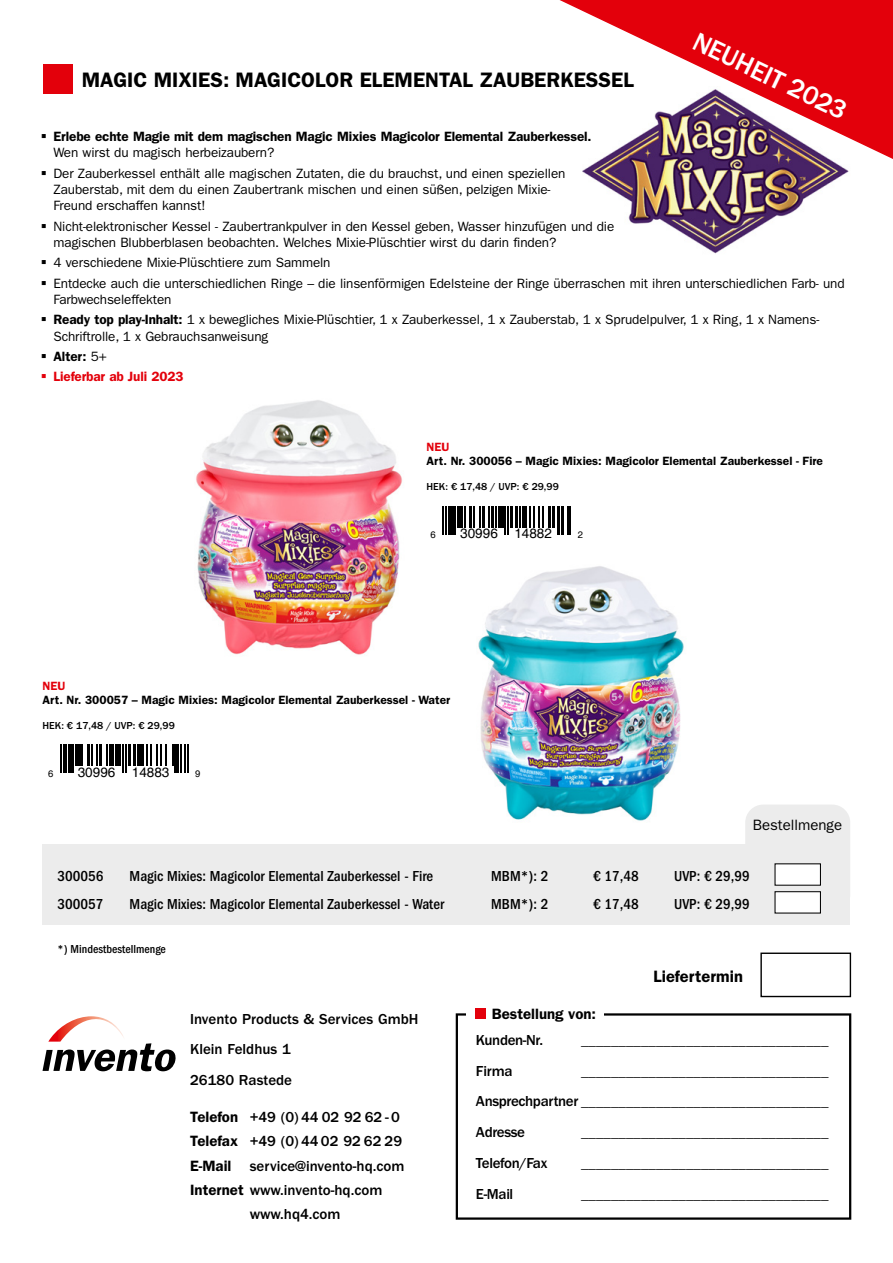
<style>
.page{position:relative;width:893px;height:1263px;background:#fff}
.page>*{position:absolute;margin:0;border:0;box-sizing:border-box;transform-origin:0 0}
.t1{font:500 27px "ITC Franklin Gothic Std";color:#fff}
.t2{font:600 21px "ITC Franklin Gothic Std";color:#000}
.t3{font:600 16.5px "ITC Franklin Gothic Std";color:#000}
.t4{font:500 15px/30.8px "ITC Franklin Gothic Std";color:#000;text-align:justify}
.t5{font:500 condensed 15px "ITC Franklin Gothic Std";color:#000}
.t6{font:500 15px "ITC Franklin Gothic Std";letter-spacing:-.025em;color:#000}
.t7{font:600 15px "ITC Franklin Gothic Std";color:#000}
.t8{font:15px "ITC Franklin Gothic Std";color:#000}
.t9{font:13.5px/20.4px "ITC Franklin Gothic Std";letter-spacing:-.01em;color:#000}
.t10{font:600 13.5px "ITC Franklin Gothic Std";letter-spacing:-.01em;color:#000}
.t11{font:13.5px "Helvetica";color:#000}
.t12{font:600 12px "ITC Franklin Gothic Std";color:#000}
.t13{font:500 condensed 12px "ITC Franklin Gothic Std";color:#000}
.t14{font:600 12px "ITC Franklin Gothic Std";color:#e3000b}
.t15{font:500 10.5px "ITC Franklin Gothic Std";color:#000}
.t16{font:9.45px "Helvetica";color:#000}
.s1{font-weight:600}
.s2{font-weight:600;color:#e3000b}
</style>
<div class="page">
<img style="left:196px;top:400px;width:206px;height:255px">
<img style="left:478px;top:566px;width:206px;height:255px">
<img style="left:628px;top:210px;width:168px;height:44px">
<div style="left:43px;top:64px;width:30px;height:30px;background:#e3000b"></div>
<svg style="left:560px;top:0;width:333px;height:210px"></svg>
<svg style="left:60px;top:744px;width:7px;height:29px"></svg>
<div style="left:68px;top:744px;width:6px;height:29px;background:#000"></div>
<div style="left:75px;top:744px;width:5px;height:22px;background:#000"></div>
<svg style="left:82px;top:744px;width:1px;height:22px"></svg>
<hr style="left:87px;top:744px;width:3px;height:22px;background:#000">
<hr style="left:91px;top:744px;width:2px;height:22px;background:#000">
<svg style="left:97px;top:744px;width:1px;height:22px"></svg>
<hr style="left:99px;top:744px;width:3px;height:22px;background:#000">
<svg style="left:106px;top:744px;width:1px;height:22px"></svg>
<hr style="left:109px;top:744px;width:2px;height:22px;background:#000">
<svg style="left:113px;top:744px;width:1px;height:22px"></svg>
<div style="left:116px;top:744px;width:5px;height:22px;background:#000"></div>
<hr style="left:122px;top:744px;width:2px;height:29px;background:#000">
<svg style="left:125px;top:744px;width:1px;height:29px"></svg>
<hr style="left:128px;top:744px;width:2px;height:22px;background:#000">
<hr style="left:133px;top:744px;width:3px;height:22px;background:#000">
<svg style="left:137px;top:744px;width:1px;height:22px"></svg>
<hr style="left:140px;top:744px;width:4px;height:22px;background:#000">
<svg style="left:147px;top:744px;width:14px;height:22px"></svg>
<hr style="left:165px;top:744px;width:2px;height:22px;background:#000">
<hr style="left:172px;top:744px;width:2px;height:22px;background:#000">
<hr style="left:175px;top:744px;width:4px;height:29px;background:#000">
<hr style="left:180px;top:744px;width:2px;height:29px;background:#000">
<hr style="left:184px;top:744px;width:2px;height:29px;background:#000">
<svg style="left:187px;top:744px;width:1px;height:29px"></svg>
<svg style="left:443px;top:506px;width:6px;height:28px"></svg>
<div style="left:451px;top:506px;width:5px;height:28px;background:#000"></div>
<div style="left:457px;top:506px;width:6px;height:22px;background:#000"></div>
<hr style="left:464px;top:506px;width:2px;height:22px;background:#000">
<hr style="left:470px;top:506px;width:2px;height:22px;background:#000">
<svg style="left:474px;top:506px;width:6px;height:22px"></svg>
<hr style="left:482px;top:506px;width:2px;height:22px;background:#000">
<hr style="left:488px;top:506px;width:2px;height:22px;background:#000">
<hr style="left:491px;top:506px;width:3px;height:22px;background:#000">
<hr style="left:495px;top:506px;width:2px;height:22px;background:#000">
<div style="left:498px;top:506px;width:5px;height:22px;background:#000"></div>
<svg style="left:505px;top:506px;width:1px;height:28px"></svg>
<hr style="left:507px;top:506px;width:2px;height:28px;background:#000">
<hr style="left:510px;top:506px;width:3px;height:22px;background:#000">
<hr style="left:516px;top:506px;width:2px;height:22px;background:#000">
<svg style="left:520px;top:506px;width:1px;height:22px"></svg>
<hr style="left:522px;top:506px;width:4px;height:22px;background:#000">
<svg style="left:529px;top:506px;width:5px;height:22px"></svg>
<hr style="left:538px;top:506px;width:2px;height:22px;background:#000">
<svg style="left:543px;top:506px;width:1px;height:22px"></svg>
<hr style="left:548px;top:506px;width:3px;height:22px;background:#000">
<hr style="left:552px;top:506px;width:3px;height:22px;background:#000">
<hr style="left:557px;top:506px;width:3px;height:28px;background:#000">
<hr style="left:561px;top:506px;width:3px;height:28px;background:#000">
<svg style="left:567px;top:506px;width:4px;height:28px"></svg>
<div style="left:760px;top:952px;width:91px;height:45px;border:1px solid #000"></div>
<div style="left:745px;top:804px;width:105px;height:109px;background:#ececec;border-radius:18px"></div>
<div style="left:43px;top:844px;width:807px;height:81px;background:#ececec"></div>
<div style="left:775px;top:864px;width:45px;height:21px;background:#fff"></div>
<div style="left:775px;top:892px;width:45px;height:21px;background:#fff"></div>
<div style="left:774px;top:891px;width:47px;height:22px;border:1px solid #000"></div>
<div style="left:456px;top:1013px;width:395px;height:207px;border:2px solid #000"></div>
<div style="left:466px;top:1000px;width:138px;height:27px;background:#fff"></div>
<div style="left:475px;top:1009px;width:10px;height:10px;background:#e3000b"></div>
<svg style="left:43px;top:1043px;width:133px;height:28px"></svg>
<svg style="left:48px;top:1016px;width:75px;height:25px"></svg>
<h2 class="t2" style="left:82px;top:68px;width:553px">MAGIC MIXIES: MAGICOLOR ELEMENTAL ZAUBERKESSEL</h2>
<h1 class="t1" style="left:701px;top:26px;width:169px;rotate:26deg">NEUHEIT 2023</h1>
<p class="t10" style="left:53px;top:128px;width:540px">Erlebe echte Magie mit dem magischen Magic Mixies Magicolor Elemental Zauberkessel.</p>
<p class="t9" style="left:53px;top:143px;width:513px">Wen wirst du magisch herbeizaubern?<br>Der Zauberkessel enthält alle magischen Zutaten, die du brauchst, und einen speziellen</p>
<p class="t9" style="left:54px;top:181px;width:499px;line-height:16.2px">Zauberstab, mit dem du einen Zaubertrank mischen und einen süßen, pelzigen Mixie-<br>Freund erschaffen kannst!</p>
<p class="t9" style="left:53px;top:218px;width:562px;line-height:16.2px">Nicht-elektronischer Kessel - Zaubertrankpulver in den Kessel geben, Wasser hinzufügen und die magischen Blubberblasen beobachten. Welches Mixie-Plüschtier wirst du darin finden?</p>
<p class="t9" style="left:53px;top:253px;width:793px">4 verschiedene Mixie-Plüschtiere zum Sammeln<br>Entdecke auch die unterschiedlichen Ringe – die linsenförmigen Edelsteine der Ringe überraschen mit ihren unterschiedlichen Farb- und</p>
<p class="t9" style="left:53px;top:289px;width:767px">Farbwechseleffekten<br><span class="s1">Ready top play-Inhalt:</span> 1 x bewegliches Mixie-Plüschtier, 1 x Zauberkessel, 1 x Zauberstab, 1 x Sprudelpulver, 1 x Ring, 1 x Namens-</p>
<p class="t9" style="left:53px;top:326px;width:216px">Schriftrolle, 1 x Gebrauchsanweisung<br><span class="s1">Alter:</span> 5+<br><span class="s2">Lieferbar ab Juli 2023</span></p>
<p class="t14" style="left:427px;top:440px;width:24px">NEU</p>
<p class="t12" style="left:427px;top:454px;width:398px">Art. Nr. 300056 – Magic Mixies: Magicolor Elemental Zauberkessel - Fire</p>
<p class="t15" style="left:427px;top:481px;width:134px">HEK: € 17,48 / UVP: € 29,99</p>
<p class="t16" style="left:431px;top:530px;width:7px">6</p>
<p class="t11" style="left:460px;top:526px;width:93px">30996 14882</p>
<p class="t16" style="left:578px;top:530px;width:7px">2</p>
<p class="t14" style="left:43px;top:679px;width:24px">NEU</p>
<p class="t12" style="left:43px;top:693px;width:409px">Art. Nr. 300057 – Magic Mixies: Magicolor Elemental Zauberkessel - Water</p>
<p class="t15" style="left:43px;top:720px;width:134px">HEK: € 17,48 / UVP: € 29,99</p>
<p class="t16" style="left:48px;top:768px;width:7px">6</p>
<p class="t11" style="left:78px;top:765px;width:93px">30996 14883</p>
<p class="t16" style="left:195px;top:768px;width:7px">9</p>
<p class="t8" style="left:753px;top:816px;width:91px">Bestellmenge</p>
<p class="t5" style="left:58px;top:867px;width:47px">300056</p>
<p class="t5" style="left:130px;top:867px;width:305px">Magic Mixies: Magicolor Elemental Zauberkessel - Fire</p>
<p class="t5" style="left:491px;top:867px;width:59px">MBM*): 2</p>
<p class="t5" style="left:593px;top:867px;width:47px">€ 17,48</p>
<p class="t5" style="left:674px;top:867px;width:77px">UVP: € 29,99</p>
<p class="t5" style="left:58px;top:895px;width:47px">300057</p>
<p class="t5" style="left:130px;top:895px;width:316px">Magic Mixies: Magicolor Elemental Zauberkessel - Water</p>
<p class="t5" style="left:491px;top:895px;width:59px">MBM*): 2</p>
<p class="t5" style="left:593px;top:895px;width:47px">€ 17,48</p>
<p class="t5" style="left:674px;top:895px;width:77px">UVP: € 29,99</p>
<p class="t13" style="left:58px;top:942px;width:110px">*) Mindestbestellmenge</p>
<p class="t4" style="left:190px;top:1004px;width:230px;line-height:30.3px;text-align:left">Invento Products &amp; Services GmbH<br>Klein Feldhus 1<br>26180 Rastede</p>
<p class="t4" style="left:190px;top:1102px;width:211px"><span class="s1">Telefon</span> +49 (0) 44 02 92 62 - 0</p>
<p class="t4" style="left:190px;top:1126px;width:214px"><span class="s1">Telefax</span> +49 (0) 44 02 92 62 29</p>
<p class="t4" style="left:190px;top:1150px;width:216px"><span class="s1">E-Mail</span> service@invento-hq.com</p>
<p class="t4" style="left:190px;top:1175px;width:194px"><span class="s1">Internet</span> www.invento-hq.com</p>
<p class="t4" style="left:250px;top:1199px;width:92px">www.hq4.com</p>
<p class="t3" style="left:653px;top:967px;width:91px">Liefertermin</p>
<p class="t7" style="left:492px;top:1005px;width:106px">Bestellung von:</p>
<p class="t6" style="left:476px;top:1031px;width:69px">Kunden-Nr.</p>
<p class="t4" style="left:581px;top:1025px;width:249px">_________________________________</p>
<p class="t4" style="left:476px;top:1055px;width:38px">Firma</p>
<p class="t4" style="left:476px;top:1055px;width:354px;text-indent:105px">_________________________________ Ansprechpartner _________________________________ Adresse</p>
<p class="t4" style="left:581px;top:1117px;width:249px">_________________________________</p>
<p class="t6" style="left:476px;top:1154px;width:73px">Telefon/Fax</p>
<p class="t4" style="left:581px;top:1148px;width:249px">_________________________________</p>
<p class="t4" style="left:476px;top:1178px;width:39px">E-Mail</p>
<p class="t4" style="left:581px;top:1178px;width:249px">_________________________________</p>
</div>
